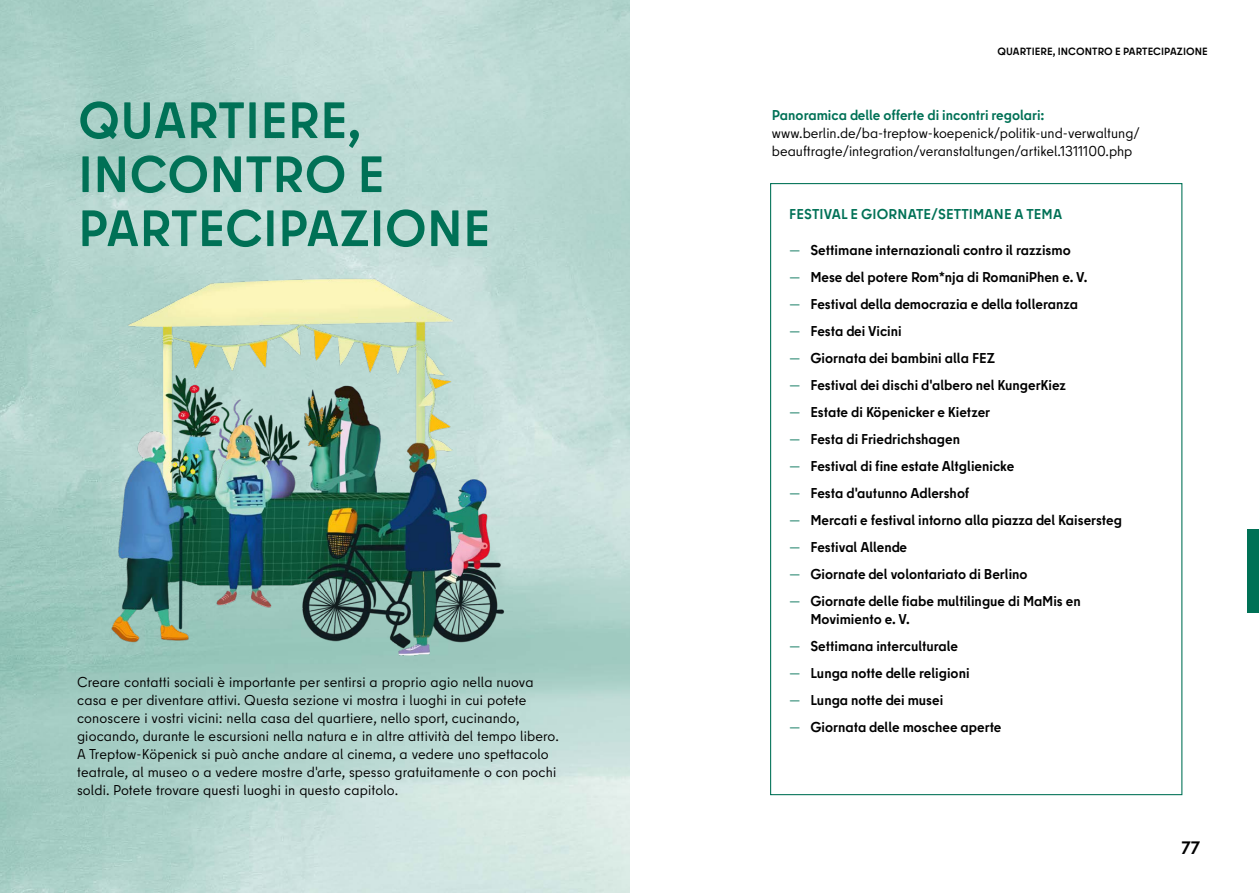
<style>
.page{position:relative;width:1259px;height:893px;background:#fff}
.page>*{position:absolute;margin:0;border:0;box-sizing:border-box;transform-origin:0 0}
.t1{font:700 51px/54px "Berlin Type";letter-spacing:.01em;color:#007156}
.t2{font:700 18px "Berlin Type";color:#000}
.t3{font:14.25px/18px "Berlin Type";letter-spacing:.01em;color:#000}
.t4{font:700 14.25px/18px "Berlin Type";color:#000}
.t5{font:700 14.25px "Berlin Type";color:#007156}
.t6{font:700 10.5px "Berlin Type";letter-spacing:.01em;color:#000}
.s1{font-weight:400;color:#007156}
</style>
<div class="page">
<img style="left:92px;top:276px;width:445px;height:412px">
<div style="left:1247px;top:530px;width:12px;height:83px;background:#007156"></div>
<h1 class="t1" style="left:78px;top:94px;width:413px">QUARTIERE,<br>INCONTRO E<br>PARTECIPAZIONE</h1>
<p class="t3" style="left:77px;top:673px;width:483px">Creare contatti sociali è importante per sentirsi a proprio agio nella nuova casa e per diventare attivi. Questa sezione vi mostra i luoghi in cui potete conoscere i vostri vicini: nella casa del quartiere, nello sport, cucinando, giocando, durante le escursioni nella natura e in altre attività del tempo libero.<br>A Treptow-Köpenick si può anche andare al cinema, a vedere uno spettacolo teatrale, al museo o a vedere mostre d'arte, spesso gratuitamente o con pochi soldi. Potete trovare questi luoghi in questo capitolo.</p>
<p class="t6" style="left:997px;top:45px;width:212px">QUARTIERE, INCONTRO E PARTECIPAZIONE</p>
<p class="t5" style="left:772px;top:106px;width:274px">Panoramica delle offerte di incontri regolari:</p>
<p class="t3" style="left:772px;top:124px;width:369px">www.berlin.de/ba-treptow-koepenick/politik-und-verwaltung/ beauftragte/integration/veranstaltungen/artikel.1311100.php</p>
<p class="t5" style="left:789px;top:205px;width:274px">FESTIVAL E GIORNATE/SETTIMANE A TEMA</p>
<p class="t4" style="left:789px;top:241px;width:283px"><span class="s1">—</span> Settimane internazionali contro il razzismo</p>
<p class="t4" style="left:789px;top:268px;width:300px"><span class="s1">—</span> Mese del potere Rom*nja di RomaniPhen e. V.</p>
<p class="t4" style="left:789px;top:295px;width:290px"><span class="s1">—</span> Festival della democrazia e della tolleranza</p>
<p class="t4" style="left:789px;top:322px;width:114px"><span class="s1">—</span> Festa dei Vicini</p>
<p class="t4" style="left:789px;top:349px;width:207px"><span class="s1">—</span> Giornata dei bambini alla FEZ</p>
<p class="t4" style="left:789px;top:376px;width:278px"><span class="s1">—</span> Festival dei dischi d'albero nel KungerKiez</p>
<p class="t4" style="left:789px;top:403px;width:202px"><span class="s1">—</span> Estate di Köpenicker e Kietzer</p>
<p class="t4" style="left:789px;top:430px;width:172px"><span class="s1">—</span> Festa di Friedrichshagen</p>
<p class="t4" style="left:789px;top:457px;width:227px"><span class="s1">—</span> Festival di fine estate Altglienicke</p>
<p class="t4" style="left:789px;top:484px;width:182px"><span class="s1">—</span> Festa d'autunno Adlershof</p>
<p class="t4" style="left:789px;top:511px;width:334px"><span class="s1">—</span> Mercati e festival intorno alla piazza del Kaisersteg</p>
<p class="t4" style="left:789px;top:538px;width:119px"><span class="s1">—</span> Festival Allende</p>
<p class="t4" style="left:789px;top:565px;width:240px"><span class="s1">—</span> Giornate del volontariato di Berlino</p>
<p class="t4" style="left:810px;top:592px;width:272px;text-indent:-21px"><span class="s1">—</span> Giornate delle fiabe multilingue di MaMis en<br>Movimiento e. V.</p>
<p class="t4" style="left:789px;top:637px;width:170px"><span class="s1">—</span> Settimana interculturale</p>
<p class="t4" style="left:789px;top:664px;width:182px"><span class="s1">—</span> Lunga notte delle religioni</p>
<p class="t4" style="left:789px;top:691px;width:156px"><span class="s1">—</span> Lunga notte dei musei</p>
<p class="t4" style="left:789px;top:718px;width:214px"><span class="s1">—</span> Giornata delle moschee aperte</p>
<p class="t2" style="left:1181px;top:836px;width:20px">77</p>
</div>
